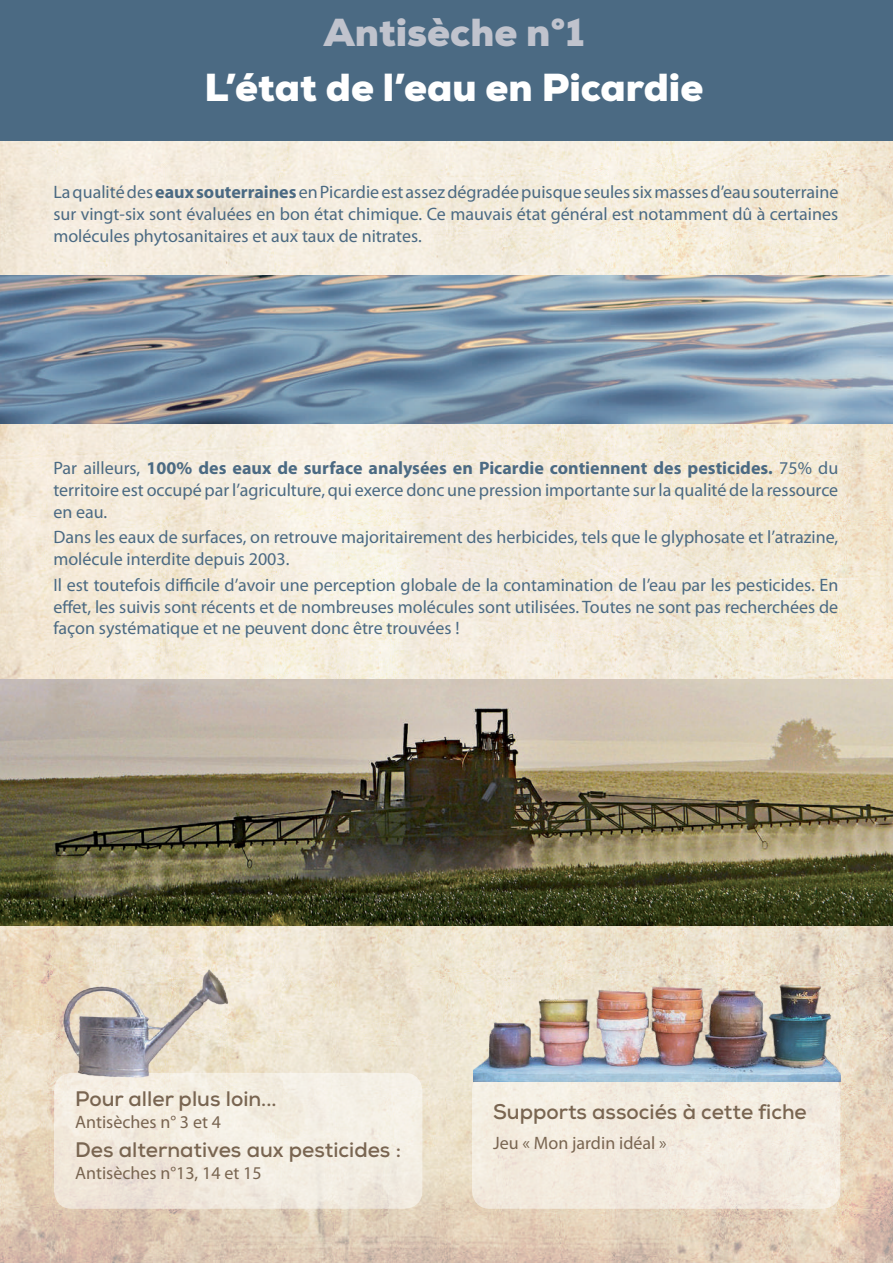
<style>
.page{position:relative;width:893px;height:1263px;background:#fff}
.page>*{position:absolute;margin:0;border:0;box-sizing:border-box;transform-origin:0 0}
.t1{font:900 39px "Nexa";color:#fff}
.t2{font:900 39px "Nexa";color:#c0c3cd}
.t3{font:700 21px "Nexa";color:#796551}
.t4{font:18px/21.6px "Myriad Pro";color:#4b6a83;text-align:justify}
.t5{font:18px "Myriad Pro";color:#796551}
.s1{font-weight:700}
</style>
<div class="page">
<img style="left:0;top:140px;width:893px;height:1123px">
<div style="left:0;top:0;width:893px;height:140px;background:#4b6a83"></div>
<div style="left:54px;top:1073px;width:368px;height:136px;background:#f3ede1;border-radius:18px"></div>
<div style="left:472px;top:1073px;width:368px;height:136px;background:#f3ebdf;border-radius:18px"></div>
<img style="left:54px;top:954px;width:184px;height:138px">
<img style="left:473px;top:975px;width:367px;height:107px">
<img style="left:0;top:275px;width:893px;height:148px">
<img style="left:0;top:679px;width:893px;height:247px">
<h1 class="t2" style="left:324px;top:7px;width:262px">Antisèche n°1</h1>
<h1 class="t1" style="left:205px;top:63px;width:500px">L’état de l’eau en Picardie</h1>
<p class="t4" style="left:53px;top:181px;width:786px">La qualité des <span class="s1">eaux souterraines</span> en Picardie est assez dégradée puisque seules six masses d’eau souterraine sur vingt-six sont évaluées en bon état chimique. Ce mauvais état général est notamment dû à certaines molécules phytosanitaires et aux taux de nitrates.</p>
<p class="t4" style="left:53px;top:457px;width:786px">Par ailleurs, <span class="s1">100% des eaux de surface analysées en Picardie contiennent des pesticides.</span> 75% du territoire est occupé par l’agriculture, qui exerce donc une pression importante sur la qualité de la ressource en eau.</p>
<p class="t4" style="left:53px;top:526px;width:786px">Dans les eaux de surfaces, on retrouve majoritairement des herbicides, tels que le glyphosate et l’atrazine, molécule interdite depuis 2003.</p>
<p class="t4" style="left:53px;top:574px;width:786px">Il est toutefois difficile d’avoir une perception globale de la contamination de l’eau par les pesticides. En effet, les suivis sont récents et de nombreuses molécules sont utilisées. Toutes ne sont pas recherchées de façon systématique et ne peuvent donc être trouvées !</p>
<p class="t3" style="left:75px;top:1085px;width:203px">Pour aller plus loin...</p>
<p class="t5" style="left:75px;top:1110px;width:147px">Antisèches n° 3 et 4</p>
<p class="t3" style="left:75px;top:1136px;width:327px">Des alternatives aux pesticides :</p>
<p class="t5" style="left:75px;top:1161px;width:188px">Antisèches n°13, 14 et 15</p>
<p class="t3" style="left:493px;top:1098px;width:315px">Supports associés à cette fiche</p>
<p class="t5" style="left:493px;top:1132px;width:175px">Jeu « Mon jardin idéal »</p>
</div>
